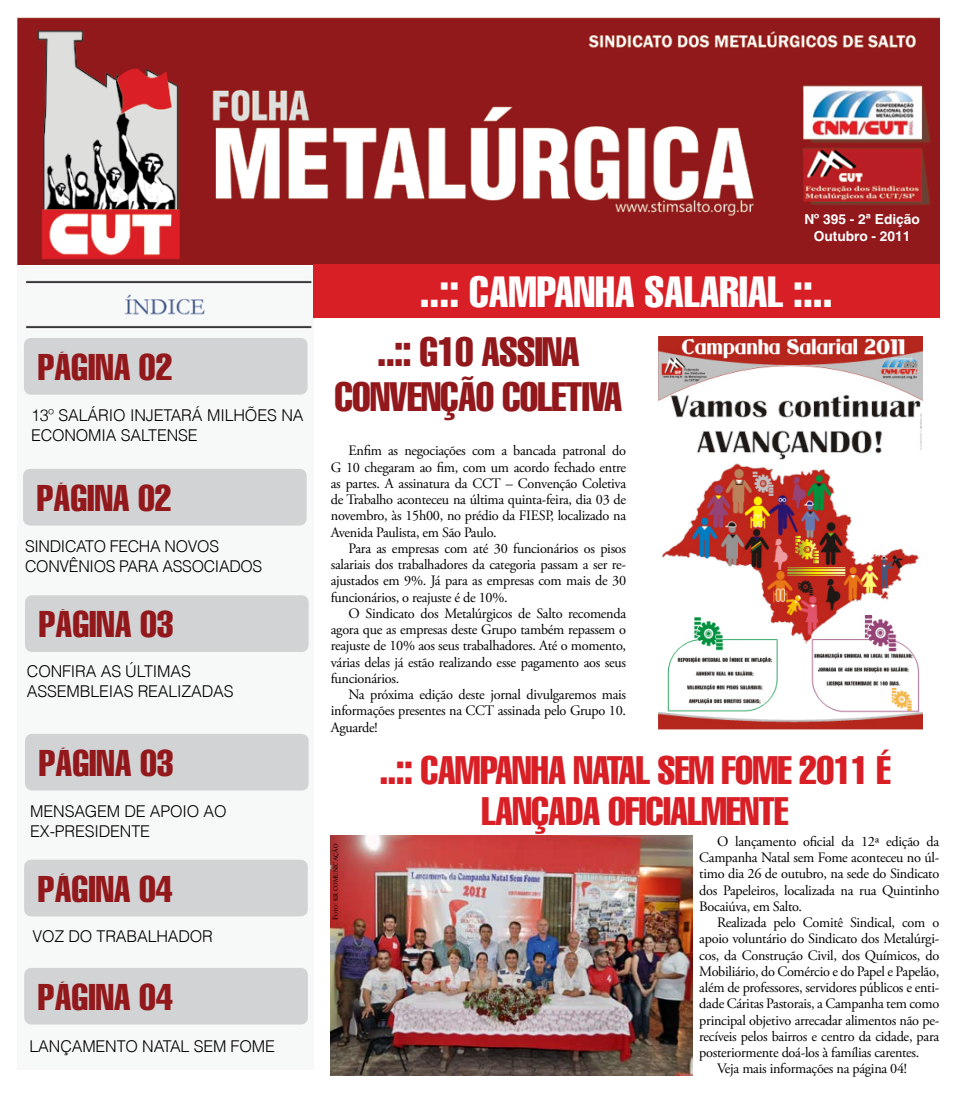
<style>
.page{position:relative;width:957px;height:1099px;background:#fff}
.page>*{position:absolute;margin:0;border:0;box-sizing:border-box;transform-origin:0 0}
.t1{font:extra-condensed 42.5px "Helvetica LT";color:#fff}
.t2{font:extra-condensed 40px/45px "Helvetica LT";letter-spacing:-.02em;color:#92181b}
.t3{font:extra-condensed 38.75px/41.2px "Helvetica LT";letter-spacing:-.02em;color:#d81f26;text-align:center}
.t4{font:extra-condensed 36.25px "Helvetica LT";color:#92181b}
.t5{font:300 16.25px/20px "Helvetica LT";letter-spacing:-.01em;color:#000}
.t6{font:14.38px/16.2px "Adobe Garamond Pro";letter-spacing:-.02em;color:#000;text-align:justify}
.t7{font:700 13.75px/16.5px "Helvetica";color:#fff;text-align:center}
.t8{font:6.25px "Times New Roman";color:#000}
.s1{font-size:7.5px}
.s2{font-size:5.25px}
</style>
<div class="page">
<img style="left:17px;top:18px;width:922px;height:247px">
<img style="left:658px;top:336px;width:264px;height:394px">
<img style="left:331px;top:835px;width:361px;height:240px">
<img style="left:23px;top:280px;width:289px;height:745px">
<div style="left:31px;top:345px;width:270px;height:43px;background:#d1d3d4"></div>
<div style="left:24px;top:338px;width:283px;height:56px;border:14px solid #d1d3d4"></div>
<div style="left:30px;top:475px;width:270px;height:43px;background:#d1d3d4"></div>
<div style="left:23px;top:469px;width:284px;height:56px;border:14px solid #d1d3d4"></div>
<div style="left:32px;top:602px;width:270px;height:43px;background:#d1d3d4"></div>
<div style="left:25px;top:595px;width:284px;height:57px;border:14px solid #d1d3d4"></div>
<div style="left:32px;top:740px;width:270px;height:43px;background:#d1d3d4"></div>
<div style="left:25px;top:733px;width:284px;height:57px;border:14px solid #d1d3d4"></div>
<div style="left:31px;top:866px;width:270px;height:43px;background:#d1d3d4"></div>
<div style="left:24px;top:859px;width:284px;height:57px;border:14px solid #d1d3d4"></div>
<div style="left:31px;top:974px;width:270px;height:43px;background:#d1d3d4"></div>
<div style="left:24px;top:967px;width:284px;height:57px;border:14px solid #d1d3d4"></div>
<div style="left:313px;top:265px;width:626px;height:53px;background:#d81f26"></div>
<h3 class="t4" style="left:38px;top:344px;width:136px">PÁGINA 02</h3>
<p class="t5" style="left:31px;top:404px;width:274px">13º SALÁRIO INJETARÁ MILHÕES NA<br>ECONOMIA SALTENSE</p>
<h3 class="t4" style="left:37px;top:475px;width:136px">PÁGINA 02</h3>
<p class="t5" style="left:25px;top:536px;width:239px">SINDICATO FECHA NOVOS<br>CONVÊNIOS PARA ASSOCIADOS</p>
<h3 class="t4" style="left:39px;top:601px;width:136px">PÁGINA 03</h3>
<p class="t5" style="left:27px;top:661px;width:208px">CONFIRA AS ÚLTIMAS<br>ASSEMBLEIAS REALIZADAS</p>
<h3 class="t4" style="left:39px;top:740px;width:136px">PÁGINA 03</h3>
<p class="t5" style="left:30px;top:800px;width:198px">MENSAGEM DE APOIO AO<br>EX-PRESIDENTE</p>
<h3 class="t4" style="left:38px;top:865px;width:136px">PÁGINA 04</h3>
<p class="t5" style="left:32px;top:925px;width:182px">VOZ DO TRABALHADOR</p>
<h3 class="t4" style="left:38px;top:973px;width:136px">PÁGINA 04</h3>
<p class="t5" style="left:30px;top:1035px;width:11px">LAN</p>
<p class="t5" style="left:60px;top:1035px;width:24px">ÇAMENTO</p>
<p class="t5" style="left:142px;top:1035px;width:11px">NATAL</p>
<p class="t5" style="left:194px;top:1035px;width:12px">SEM</p>
<p class="t5" style="left:231px;top:1035px;width:12px">FOME</p>
<p class="t7" style="left:804px;top:211px;width:117px">Nº 395 - 2ª Edição<br>Outubro - 2011</p>
<h1 class="t1" style="left:420px;top:265px;width:414px">..:: CAMPANHA SALARIAL ::..</h1>
<h2 class="t2" style="left:334px;top:328px;width:288px;text-indent:43px">..:: G10 ASSINA<br>CONVENÇÃO COLETIVA</h2>
<p class="t6" style="left:331px;top:443px;width:297px;text-indent:18px">Enfim as negociações com a bancada patronal do G 10 chegaram ao fim, com um acordo fechado entre as partes. A assinatura da CCT – Convenção Coletiva de Trabalho aconteceu na última quinta-feira, dia 03 de novembro, às 15h00, no prédio da FIESP, localizado na Avenida Paulista, em São Paulo.</p>
<p class="t6" style="left:331px;top:540px;width:297px;text-indent:18px">Para as empresas com até 30 funcionários os pisos salariais dos trabalhadores da categoria passam a ser re&shy;ajustados em 9%. Já para as empresas com mais de 30 funcionários, o reajuste é de 10%.</p>
<p class="t6" style="left:331px;top:605px;width:297px;text-indent:18px">O Sindicato dos Metalúrgicos de Salto recomenda agora que as empresas deste Grupo também repassem o reajuste de 10% aos seus trabalhadores. Até o momento, várias delas já estão realizando esse pagamento aos seus funcionários.</p>
<p class="t6" style="left:331px;top:687px;width:297px;text-indent:18px">Na próxima edição deste jornal divulgaremos mais informações presentes na CCT assinada pelo Grupo 10.<br>Aguarde!</p>
<p class="t8" style="left:331px;top:919px;width:77px;rotate:-90deg"><span class="s1">F</span><span class="s2">oto</span><span class="s1">:</span> KR COMUNICAÇÃO</p>
<h3 class="t3" style="left:379px;top:749px;width:513px">..:: CAMPANHA NATAL SEM FOME 2011 É<br>LANÇADA OFICIALMENTE</h3>
<p class="t6" style="left:699px;top:833px;width:241px;text-indent:18px">O lançamento oficial da 12ª edição da Campanha Natal sem Fome aconteceu no úl&shy;timo dia 26 de outubro, na sede do Sindicato dos Papeleiros, localizada na rua Quintinho Bocaiúva, em Salto.</p>
<p class="t6" style="left:717px;top:914px;width:224px">Realizada pelo Comitê Sindical, com o</p>
<p class="t6" style="left:699px;top:931px;width:241px">apoio voluntário do Sindicato dos Metalúrgi-</p>
<p class="t6" style="left:699px;top:947px;width:241px">cos, da Construção Civil, dos Químicos, do</p>
<p class="t6" style="left:699px;top:963px;width:241px">Mobiliário, do Comércio e do Papel e Papelão,</p>
<p class="t6" style="left:699px;top:979px;width:241px">além de professores, servidores públicos e enti-</p>
<p class="t6" style="left:699px;top:996px;width:241px">dade Cáritas Pastorais, a Campanha tem como</p>
<p class="t6" style="left:699px;top:1012px;width:241px">principal objetivo arrecadar alimentos não pe-</p>
<p class="t6" style="left:699px;top:1028px;width:241px">recíveis pelos bairros e centro da cidade, para</p>
<p class="t6" style="left:699px;top:1044px;width:222px">posteriormente doá-los à famílias carentes.</p>
<p class="t6" style="left:717px;top:1061px;width:191px">Veja mais informações na página 04!</p>
</div>
